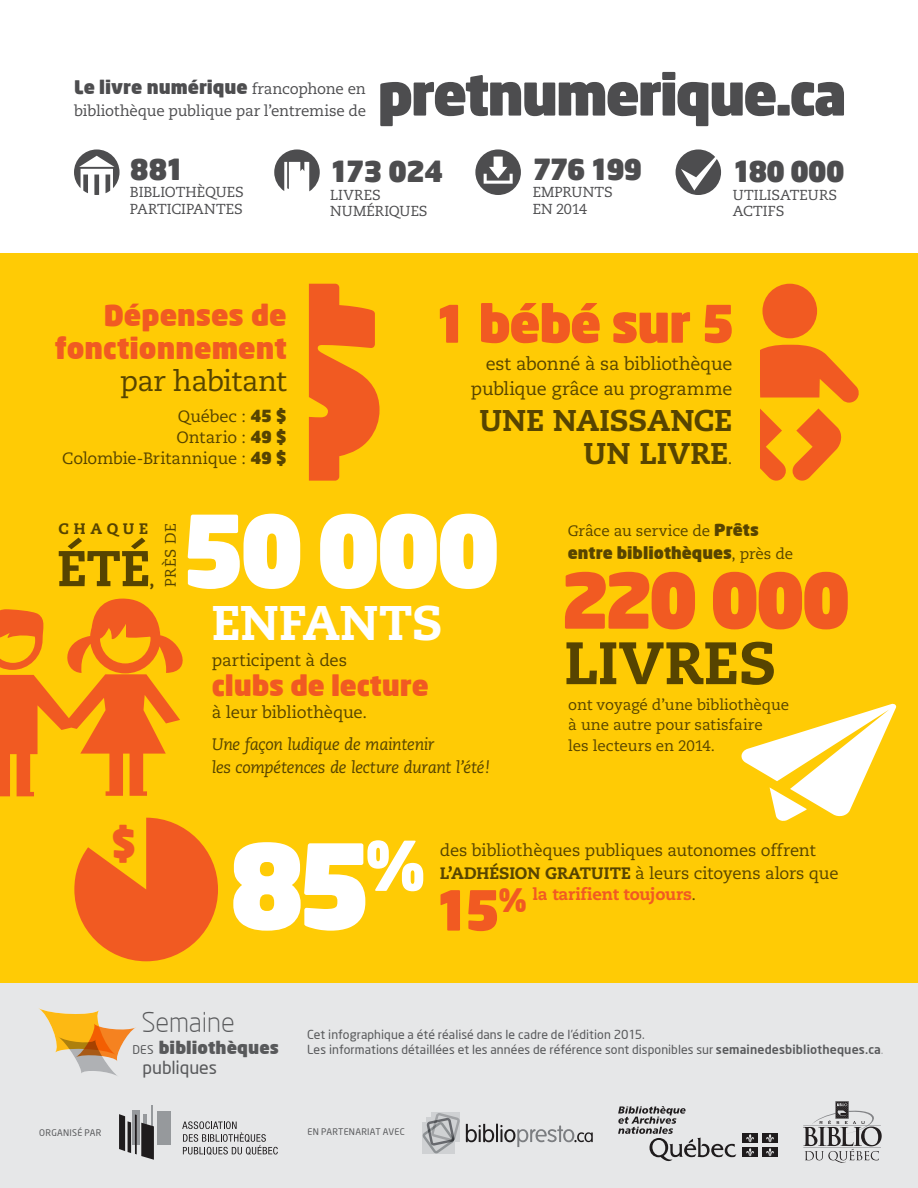
<style>
.page{position:relative;width:918px;height:1188px;background:#fff}
.page>*{position:absolute;margin:0;border:0;box-sizing:border-box;transform-origin:0 0}
.t1{font:900 115.95px "Neo Sans Two";color:#fff}
.t2{font:900 98.7px "Neo Sans Two";color:#fff}
.t3{font:900 75.6px "Neo Sans Two";letter-spacing:-.075em;color:#f15a22}
.t4{font:800 59.7px "Caecilia";color:#574400}
.t5{font:900 56.1px "Neo Sans Two";letter-spacing:-.04em;color:#4d4d4f}
.t6{font:900 54.45px "Neo Sans Two";color:#f15a22}
.t7{font:900 51px "Neo Sans Two";letter-spacing:-.03em;color:#f15a22}
.t8{font:800 50.1px "Caecilia";color:#574400}
.t9{font:800 48.6px "Caecilia";letter-spacing:-.005em;color:#fff}
.t10{font:900 38.7px "Neo Sans Two";color:#f15a22}
.t11{font:800 30px/33px "Caecilia";color:#574400;text-align:right}
.t12{font:900 28.65px/32.4px "Neo Sans Two";color:#f15a22;text-align:right}
.t13{font:28.65px "Caecilia";letter-spacing:-.025em;color:#574400}
.t14{font:900 28.5px "Neo Sans Two";letter-spacing:-.055em;color:#4d4d4f}
.t15{font:900 27.75px "Neo Sans Two";letter-spacing:-.005em;color:#f15a22}
.t16{font:300 26.85px "Neo Sans Two";letter-spacing:-.005em;color:#58595b}
.t17{font:900 18.3px "Neo Sans Two";color:#4d4d4f}
.t18{font:18px/24.6px "Caecilia";letter-spacing:-.02em;color:#574400;text-align:right}
.t19{font:17.7px "Neo Sans Two";letter-spacing:-.005em;color:#58595b}
.t20{font:900 16.95px "Neo Sans Two";letter-spacing:.005em;color:#58595b}
.t21{font:italic 16.65px/22.6px "Caecilia";letter-spacing:-.02em;color:#574400}
.t22{font:16.65px "Caecilia";letter-spacing:-.015em;color:#574400}
.t23{font:16.5px/23.2px "Caecilia";letter-spacing:-.015em;color:#574400}
.t24{font:800 16.5px "Caecilia";letter-spacing:-.01em;color:#f15a22}
.t25{font:16.35px/21px "Caecilia";letter-spacing:-.01em;color:#574400;text-align:right}
.t26{font:900 16.35px "Neo Sans Two";color:#574400}
.t27{font:15.15px/20.7px "Caecilia";letter-spacing:-.005em;color:#574400}
.t28{font:15.15px "Caecilia";letter-spacing:-.02em;color:#4d4d4f}
.t29{font:800 15.15px "Caecilia";letter-spacing:.32em;color:#574400}
.t30{font:14.4px/16px "Caecilia";color:#4d4d4f}
.t31{font:12.3px "Neo Sans Two";letter-spacing:.005em;color:#58595b}
.t32{font:11.85px "Neo Sans Two";color:#58595b}
.t33{font:9px "Neo Sans Two";letter-spacing:.025em;color:#58595b}
.s1{font-family:"Caecilia";font-weight:400;font-size:15.15px}
.s2{font-family:"Neo Sans Two";font-weight:900}
.s3{font-weight:400;font-size:16.35px}
.s4{font-family:"Neo Sans Two";font-weight:900;font-size:16.35px}
.s5{font-weight:800}
.s6{font-weight:400;color:#574400}
.s7{font-weight:500}
.s8{font-weight:300}
</style>
<div class="page">
<div style="left:0;top:982px;width:918px;height:206px;background:#e6e7e8"></div>
<div style="left:0;top:253px;width:918px;height:729px;background:#ffcb05"></div>
<svg style="left:676px;top:149px;width:45px;height:46px"></svg>
<svg style="left:74px;top:149px;width:46px;height:46px"></svg>
<svg style="left:274px;top:149px;width:46px;height:42px"></svg>
<svg style="left:309px;top:284px;width:71px;height:197px"></svg>
<div style="left:762px;top:284px;width:55px;height:54px;background:#f15a22;border-radius:50%"></div>
<svg style="left:760px;top:345px;width:99px;height:136px"></svg>
<svg style="left:74px;top:818px;width:144px;height:143px"></svg>
<svg style="left:0;top:598px;width:183px;height:198px"></svg>
<svg style="left:741px;top:704px;width:155px;height:117px"></svg>
<svg style="left:38px;top:1008px;width:98px;height:68px"></svg>
<svg style="left:466px;top:1124px;width:127px;height:23px"></svg>
<svg style="left:423px;top:1113px;width:37px;height:40px"></svg>
<svg style="left:618px;top:1106px;width:118px;height:55px"></svg>
<div style="left:742px;top:1133px;width:16px;height:10px;background:#231f20"></div>
<svg style="left:746px;top:1134px;width:8px;height:8px"></svg>
<div style="left:762px;top:1133px;width:16px;height:10px;background:#231f20"></div>
<svg style="left:766px;top:1134px;width:8px;height:8px"></svg>
<div style="left:742px;top:1147px;width:16px;height:10px;background:#231f20"></div>
<svg style="left:746px;top:1148px;width:8px;height:8px"></svg>
<div style="left:762px;top:1147px;width:16px;height:10px;background:#231f20"></div>
<svg style="left:766px;top:1148px;width:8px;height:8px"></svg>
<svg style="left:182px;top:1121px;width:96px;height:34px"></svg>
<div style="left:132px;top:1110px;width:8px;height:35px;background:#96999c"></div>
<div style="left:157px;top:1111px;width:13px;height:34px;background:#96999c"></div>
<hr style="left:151px;top:1105px;width:2px;height:40px;background:#a7a9ac">
<svg style="left:119px;top:1114px;width:35px;height:46px"></svg>
<svg style="left:835px;top:1101px;width:14px;height:1px"></svg>
<svg style="left:803px;top:1102px;width:79px;height:61px"></svg>
<div style="left:475px;top:149px;width:46px;height:46px;background:#4d4d4f;border-radius:50%"></div>
<svg style="left:484px;top:157px;width:29px;height:27px"></svg>
<h3 class="t5" style="left:378px;top:57px;width:471px">pretnumerique.ca</h3>
<h3 class="t17" style="left:74px;top:75px;width:293px">Le livre numérique <span class="s1">francophone en</span></h3>
<p class="t28" style="left:74px;top:102px;width:294px">bibliothèque publique par l’entremise de</p>
<h3 class="t14" style="left:130px;top:150px;width:56px">881</h3>
<p class="t30" style="left:130px;top:185px;width:115px">BIBLIOTHÈQUES<br>PARTICIPANTES</p>
<h3 class="t14" style="left:533px;top:150px;width:111px">776 199</h3>
<p class="t30" style="left:533px;top:185px;width:82px">EMPRUNTS<br>EN 2014</p>
<h3 class="t14" style="left:733px;top:153px;width:113px">180 000</h3>
<p class="t30" style="left:733px;top:187px;width:106px">UTILISATEURS<br>ACTIFS</p>
<h3 class="t14" style="left:330px;top:153px;width:114px">173 024</h3>
<p class="t30" style="left:330px;top:187px;width:99px">LIVRES<br>NUMÉRIQUES</p>
<h3 class="t12" style="left:55px;top:298px;width:233px">Dépenses de fonctionnement</h3>
<h3 class="t13" style="left:120px;top:364px;width:168px">par habitant</h3>
<h3 class="t25" style="left:62px;top:406px;width:226px">Québec : <span class="s2">45 $<br></span>Ontario : <span class="s2">49 $<br></span>Colombie-Britannique : <span class="s2">49 $</span></h3>
<h3 class="t7" style="left:435px;top:290px;width:302px">1 bébé sur 5</h3>
<h3 class="t18" style="left:471px;top:352px;width:263px">est abonné à sa bibliothèque publique grâce au programme</h3>
<h3 class="t11" style="left:479px;top:404px;width:254px">UNE NAISSANCE<br>UN LIVRE<span class="s3">.</span></h3>
<p class="t29" style="left:58px;top:519px;width:91px">CHAQUE</p>
<h3 class="t8" style="left:57px;top:538px;width:95px">ÉTÉ</h3>
<p class="t29" style="left:150px;top:571px;width:6px">,</p>
<p class="t27" style="left:160px;top:587px;width:65px;rotate:-90deg">PRÈS DE</p>
<h2 class="t2" style="left:181px;top:486px;width:322px">50 000</h2>
<h3 class="t9" style="left:212px;top:593px;width:232px">ENFANTS</h3>
<h3 class="t22" style="left:212px;top:650px;width:137px">participent à des</h3>
<h3 class="t15" style="left:212px;top:667px;width:218px">clubs de lecture</h3>
<h3 class="t22" style="left:212px;top:703px;width:157px">à leur bibliothèque.</h3>
<h3 class="t21" style="left:212px;top:733px;width:280px">Une façon ludique de maintenir<br>les compétences de lecture durant l’été!</h3>
<p class="t27" style="left:568px;top:521px;width:193px">Grâce au service de <span class="s4">Prêts</span></p>
<h3 class="t26" style="left:568px;top:542px;width:227px">entre bibliothèques<span class="s1">, près de</span></h3>
<h3 class="t3" style="left:560px;top:550px;width:293px">220 000</h3>
<h3 class="t4" style="left:564px;top:626px;width:214px">LIVRES</h3>
<p class="t27" style="left:568px;top:695px;width:222px">ont voyagé d’une bibliothèque à une autre pour satisfaire<br>les lecteurs en 2014.</p>
<h3 class="t10" style="left:111px;top:818px;width:27px">$</h3>
<h1 class="t1" style="left:228px;top:809px;width:199px">85<sup>%</sup></h1>
<h3 class="t23" style="left:440px;top:839px;width:400px">des bibliothèques publiques autonomes offrent<br><span class="s5">L’ADHÉSION GRATUITE</span> à leurs citoyens alors que</h3>
<h3 class="t24" style="left:533px;top:884px;width:165px">la tarifient toujours<span class="s6">.</span></h3>
<h3 class="t6" style="left:435px;top:874px;width:94px">15<sup>%</sup></h3>
<h3 class="t16" style="left:141px;top:1006px;width:95px">Semaine</h3>
<h3 class="t19" style="left:143px;top:1057px;width:76px">publiques</h3>
<p class="t31" style="left:307px;top:1027px;width:339px">Cet infographique a été réalisé dans le cadre de l’édition 2015.</p>
<h3 class="t20" style="left:159px;top:1036px;width:122px">bibliothèques</h3>
<p class="t31" style="left:307px;top:1042px;width:578px">Les informations détaillées et les années de référence sont disponibles sur <span class="s7">semainedesbibliotheques.ca</span><span class="s8">.</span></p>
<p class="t32" style="left:132px;top:1042px;width:23px">DES</p>
<p class="t33" style="left:39px;top:1127px;width:64px">ORGANISÉ PAR</p>
<p class="t33" style="left:308px;top:1126px;width:99px">EN PARTENARIAT AVEC</p>
</div>
